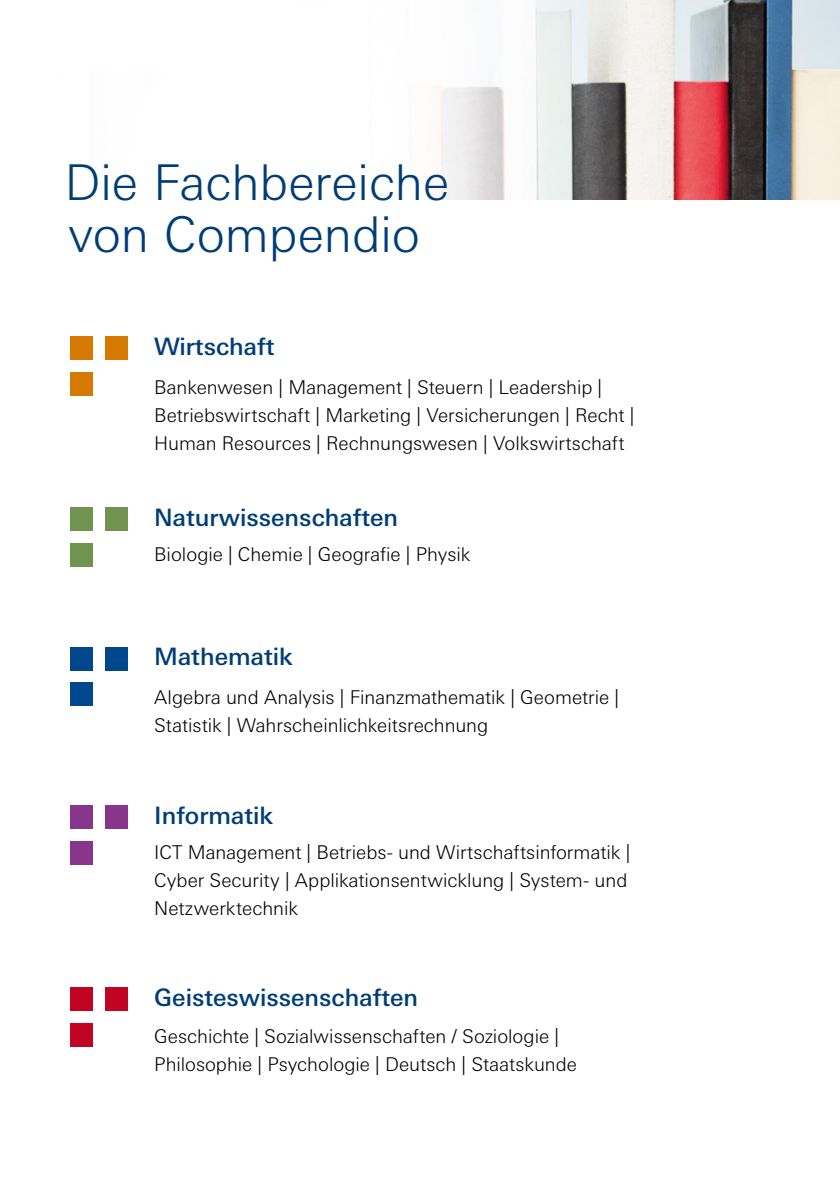
<style>
.page{position:relative;width:840px;height:1191px;background:#fff}
.page>*{position:absolute;margin:0;border:0;box-sizing:border-box;transform-origin:0 0}
.t1{font:300 49.4px/52.8px "LT Univers Basic";color:#003d77}
.t2{font:500 24px "LT Univers Basic";color:#003d77}
.t3{font:300 19px/28px "LT Univers Basic";color:#000}
</style>
<div class="page">
<img style="left:437px;top:0;width:402px;height:199px">
<div style="left:70px;top:336px;width:23px;height:23px;background:#d57900"></div>
<div style="left:70px;top:372px;width:23px;height:23px;background:#d57900"></div>
<div style="left:105px;top:336px;width:23px;height:23px;background:#d57900"></div>
<div style="left:70px;top:507px;width:23px;height:23px;background:#70934f"></div>
<div style="left:70px;top:543px;width:23px;height:23px;background:#70934f"></div>
<div style="left:105px;top:507px;width:23px;height:23px;background:#70934f"></div>
<div style="left:70px;top:647px;width:23px;height:23px;background:#00478e"></div>
<div style="left:70px;top:682px;width:23px;height:24px;background:#00478e"></div>
<div style="left:105px;top:647px;width:23px;height:23px;background:#00478e"></div>
<div style="left:70px;top:805px;width:23px;height:23px;background:#88368b"></div>
<div style="left:70px;top:841px;width:23px;height:23px;background:#88368b"></div>
<div style="left:105px;top:805px;width:23px;height:23px;background:#88368b"></div>
<div style="left:70px;top:987px;width:23px;height:23px;background:#c10423"></div>
<div style="left:70px;top:1022px;width:23px;height:24px;background:#c10423"></div>
<div style="left:105px;top:987px;width:23px;height:23px;background:#c10423"></div>
<h1 class="t1" style="left:65px;top:155px;width:386px">Die Fachbereiche von Compendio</h1>
<p class="t2" style="left:154px;top:332px;width:122px">Wirtschaft</p>
<p class="t3" style="left:154px;top:373px;width:481px">Bankenwesen | Management | Steuern | Leadership |<br>Betriebswirtschaft | Marketing | Versicherungen | Recht |<br>Human Resources | Rechnungswesen | Volkswirtschaft</p>
<p class="t2" style="left:154px;top:503px;width:245px">Naturwissenschaften</p>
<p class="t3" style="left:154px;top:540px;width:317px">Biologie | Chemie | Geografie | Physik</p>
<p class="t2" style="left:154px;top:643px;width:140px">Mathematik</p>
<p class="t3" style="left:154px;top:682px;width:466px">Algebra und Analysis | Finanzmathematik | Geometrie |<br>Statistik | Wahrscheinlichkeitsrechnung</p>
<p class="t2" style="left:154px;top:801px;width:120px">Informatik</p>
<p class="t3" style="left:154px;top:838px;width:477px">ICT Management | Betriebs- und Wirtschaftsinformatik |<br>Cyber Security | Applikationsentwicklung | System- und<br>Netzwerktechnik</p>
<p class="t2" style="left:154px;top:983px;width:265px">Geisteswissenschaften</p>
<p class="t3" style="left:154px;top:1021px;width:424px">Geschichte | Sozialwissenschaften / Soziologie |<br>Philosophie | Psychologie | Deutsch | Staatskunde</p>
</div>
